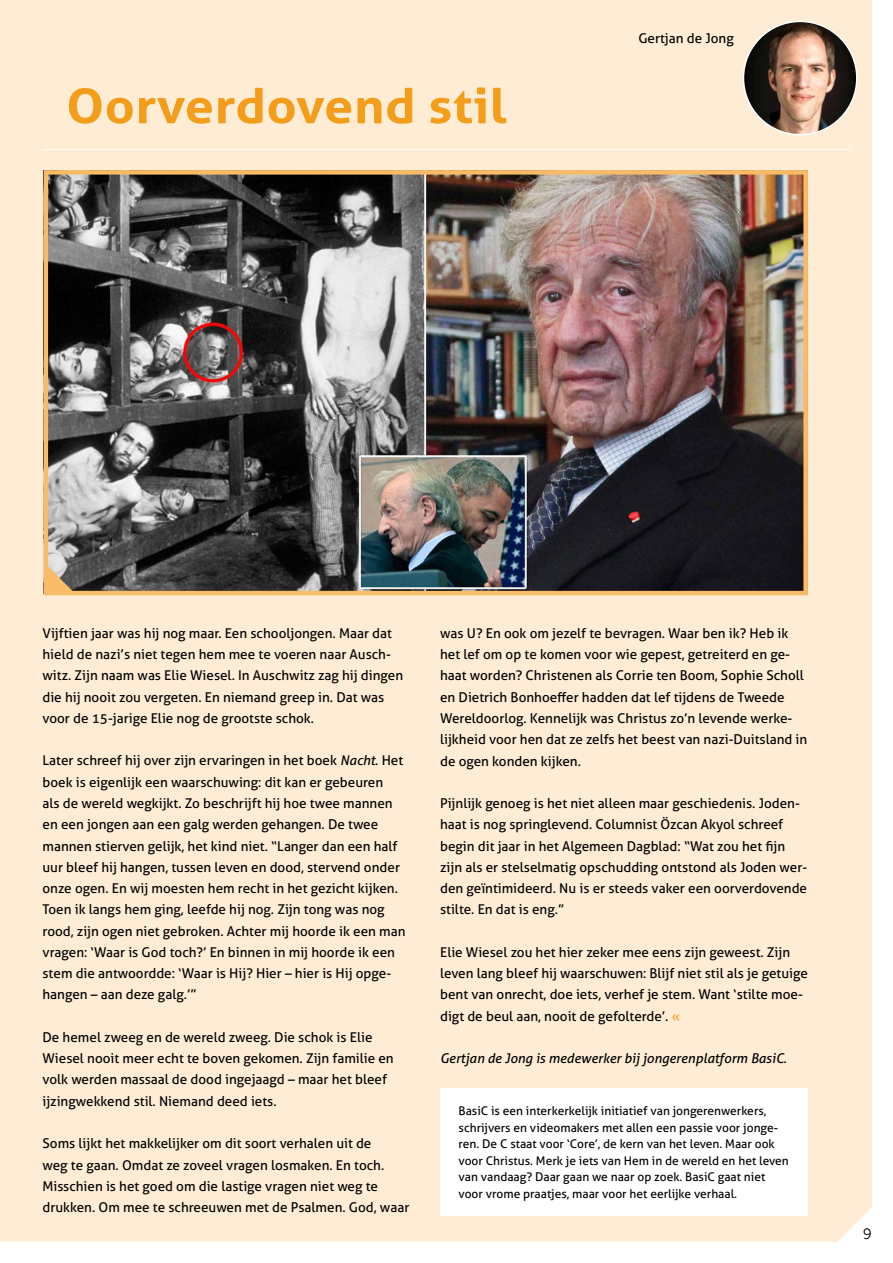
<style>
.page{position:relative;width:893px;height:1263px;background:#fff}
.page>*{position:absolute;margin:0;border:0;box-sizing:border-box;transform-origin:0 0}
.t1{font:700 48px "Aller";letter-spacing:.01em;color:#f49d1a;scale:1.09 1}
.t2{font:15px "Museo 300";color:#000}
.t3{font:13.5px/21.3px "Aller";color:#000}
.t4{font:italic 13.5px "Aller";color:#000}
.t5{font:12px/16.5px "Aller";color:#000}
.s1{font-style:italic}
.s2{color:#f49d1a}
</style>
<div class="page">
<div style="left:0;top:0;width:872px;height:1242px;background:#feecd5"></div>
<img style="left:743px;top:21px;width:114px;height:114px;border-radius:57px">
<div style="left:743px;top:21px;width:114px;height:114px;border:2px solid #fff;border-radius:50%"></div>
<hr style="left:43px;top:149px;width:807px;height:1px;background:#fff">
<div style="left:440px;top:1088px;width:368px;height:128px;background:#fff"></div>
<img style="left:49px;top:175px;width:754px;height:415px">
<div style="left:44px;top:170px;width:764px;height:425px;border:4px solid #f9bb67"></div>
<svg style="left:46px;top:565px;width:29px;height:28px"></svg>
<h1 class="t1" style="left:66px;top:76px;width:406px">Oorverdovend stil</h1>
<p class="t3" style="left:638px;top:27px;width:97px">Gertjan de Jong</p>
<p class="t3" style="left:43px;top:622px;width:362px">Vijftien jaar was hij nog maar. Een schooljongen. Maar dat hield de nazi’s niet tegen hem mee te voeren naar Ausch&shy;witz. Zijn naam was Elie Wiesel. In Auschwitz zag hij dingen die hij nooit zou vergeten. En niemand greep in. Dat was voor de 15-jarige Elie nog de grootste schok.</p>
<p class="t3" style="left:43px;top:750px;width:365px">Later schreef hij over zijn ervaringen in het boek <span class="s1">Nacht</span>. Het boek is eigenlijk een waarschuwing: dit kan er gebeuren<br>als de wereld wegkijkt. Zo beschrijft hij hoe twee mannen en een jongen aan een galg werden gehangen. De twee mannen stierven gelijk, het kind niet. “Langer dan een half uur bleef hij hangen, tussen leven en dood, stervend onder onze ogen. En wij moesten hem recht in het gezicht kijken.<br>Toen ik langs hem ging, leefde hij nog. Zijn tong was nog rood, zijn ogen niet gebroken. Achter mij hoorde ik een man vragen: ‘Waar is God toch?’ En binnen in mij hoorde ik een stem die antwoordde: ‘Waar is Hij? Hier – hier is Hij opge&shy;hangen – aan deze galg.’”</p>
<p class="t3" style="left:43px;top:1026px;width:353px">De hemel zweeg en de wereld zweeg. Die schok is Elie Wiesel nooit meer echt te boven gekomen. Zijn familie en volk werden massaal de dood ingejaagd – maar het bleef ijzingwekkend stil. Niemand deed iets.</p>
<p class="t3" style="left:43px;top:1133px;width:368px">Soms lijkt het makkelijker om dit soort verhalen uit de<br>weg te gaan. Omdat ze zoveel vragen losmaken. En toch.<br>Misschien is het goed om die lastige vragen niet weg te drukken. Om mee te schreeuwen met de Psalmen. God, waar</p>
<p class="t3" style="left:440px;top:622px;width:369px">was U? En ook om jezelf te bevragen. Waar ben ik? Heb ik het lef om op te komen voor wie gepest, getreiterd en ge&shy;haat worden? Christenen als Corrie ten Boom, Sophie Scholl en Dietrich Bonhoeffer hadden dat lef tijdens de Tweede Wereldoorlog. Kennelijk was Christus zo’n levende werke&shy;lijkheid voor hen dat ze zelfs het beest van nazi-Duitsland in de ogen konden kijken.</p>
<p class="t3" style="left:440px;top:792px;width:369px">Pijnlijk genoeg is het niet alleen maar geschiedenis. Joden&shy;haat is nog springlevend. Columnist Özcan Akyol schreef begin dit jaar in het Algemeen Dagblad: “Wat zou het fijn zijn als er stelselmatig opschudding ontstond als Joden wer&shy;den geïntimideerd. Nu is er steeds vaker een oorverdovende stilte. En dat is eng.”</p>
<p class="t3" style="left:440px;top:941px;width:369px">Elie Wiesel zou het hier zeker mee eens zijn geweest. Zijn leven lang bleef hij waarschuwen: Blijf niet stil als je getuige bent van onrecht, doe iets, verhef je stem. Want ‘stilte moe&shy;digt de beul aan, nooit de gefolterde’. <span class="s2">«</span></p>
<p class="t4" style="left:440px;top:1050px;width:348px">Gertjan de Jong is medewerker bij jongerenplatform BasiC.</p>
<p class="t5" style="left:459px;top:1102px;width:332px">BasiC is een interkerkelijk initiatief van jongerenwerkers, schrijvers en videomakers met allen een passie voor jonge&shy;ren. De C staat voor ‘Core’, de kern van het leven. Maar ook voor Christus. Merk je iets van Hem in de wereld en het leven van vandaag? Daar gaan we naar op zoek. BasiC gaat niet voor vrome praatjes, maar voor het eerlijke verhaal.</p>
<p class="t2" style="left:863px;top:1226px;width:10px">9</p>
</div>
